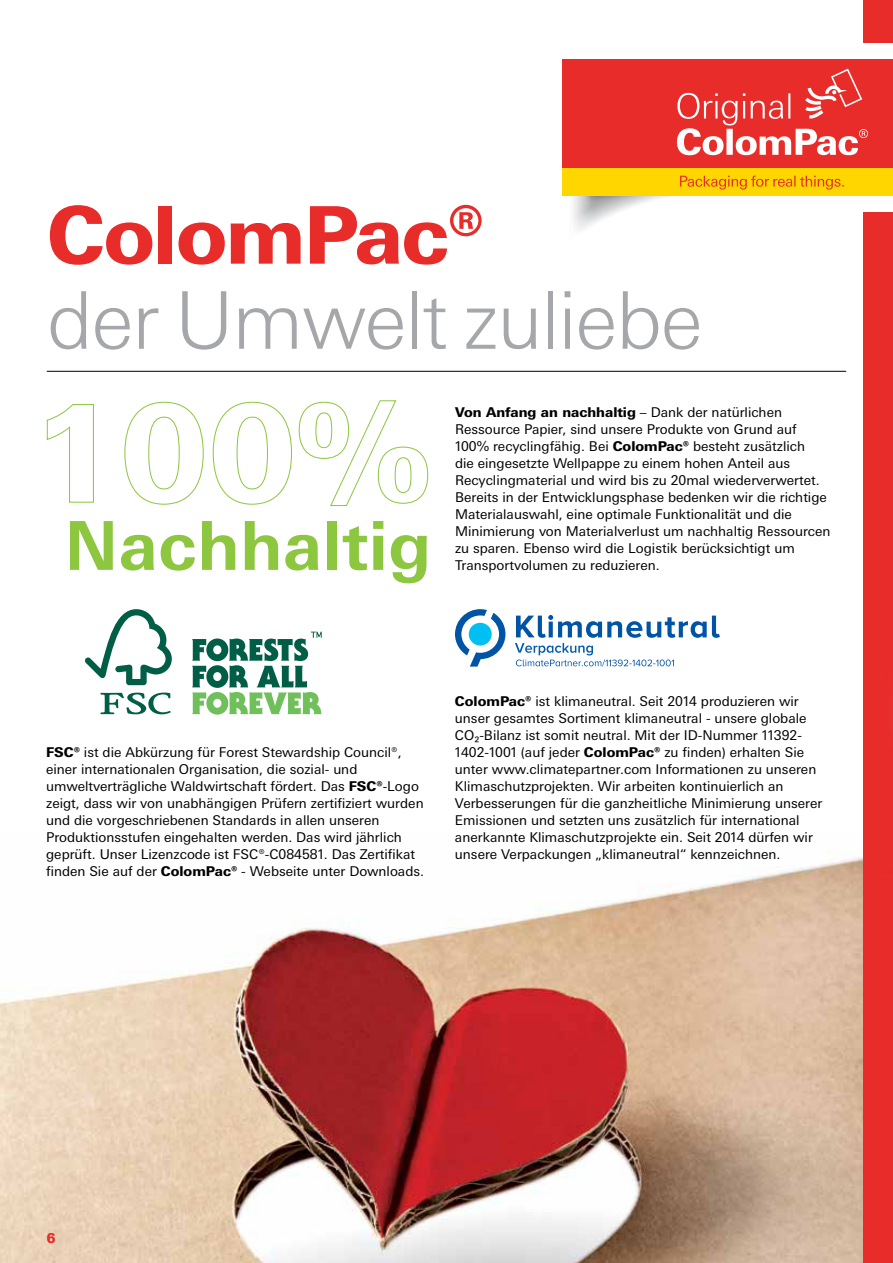
<style>
.page{position:relative;width:893px;height:1263px;background:#fff}
.page>*{position:absolute;margin:0;border:0;box-sizing:border-box;transform-origin:0 0}
.t1{font:300 79.5px "Univers Next Pro";letter-spacing:-.02em;color:#a5a7aa}
.t2{font:800 79.5px "Univers Next Pro";letter-spacing:-.02em;color:#e82c2a}
.t3{font:700 67.5px "Univers Next Pro";letter-spacing:.005em;color:#8dc63f}
.t4{font:13.5px/17px "Univers Next Pro";color:#000}
.t5{font:700 13.5px "Univers Next Pro";color:#e82c2a}
.s1{font-weight:800}
</style>
<div class="page">
<img style="left:0;top:851px;width:863px;height:412px">
<svg style="left:573px;top:196px;width:320px;height:34px"></svg>
<div style="left:563px;top:168px;width:330px;height:28px;background:#ffd600"></div>
<div style="left:563px;top:60px;width:330px;height:108px;background:#e82c2a"></div>
<svg style="left:680px;top:176px;width:164px;height:14px"></svg>
<svg style="left:677px;top:69px;width:191px;height:86px"></svg>
<hr style="left:47px;top:371px;width:799px;height:1px;background:#000">
<svg style="left:85px;top:609px;width:87px;height:76px"></svg>
<svg style="left:100px;top:692px;width:71px;height:22px"></svg>
<svg style="left:192px;top:632px;width:130px;height:83px"></svg>
<svg style="left:455px;top:609px;width:50px;height:58px"></svg>
<svg style="left:515px;top:615px;width:205px;height:51px"></svg>
<svg style="left:46px;top:400px;width:383px;height:106px"></svg>
<div style="left:863px;top:213px;width:30px;height:1050px;background:#e82c2a"></div>
<div style="left:863px;top:0;width:30px;height:43px;background:#e82c2a"></div>
<h1 class="t2" style="left:47px;top:187px;width:439px">ColomPac®</h1>
<h1 class="t1" style="left:47px;top:274px;width:658px">der Umwelt zuliebe</h1>
<h2 class="t3" style="left:64px;top:505px;width:368px">Nachhaltig</h2>
<p class="t4" style="left:455px;top:403px;width:377px"><span class="s1">Von Anfang an nachhaltig</span> – Dank der natürlichen Ressource Papier, sind unsere Produkte von Grund auf 100% recyclingfähig. Bei <span class="s1">ColomPac®</span> besteht zusätzlich<br>die eingesetzte Wellpappe zu einem hohen Anteil aus Recyclingmaterial und wird bis zu 20mal wiederverwertet.<br>Bereits in der Entwicklungsphase bedenken wir die richtige Materialauswahl, eine optimale Funktionalität und die Minimierung von Materialverlust um nachhaltig Ressourcen zu sparen. Ebenso wird die Logistik berücksichtigt um Transportvolumen zu reduzieren.</p>
<p class="t4" style="left:46px;top:744px;width:379px"><span class="s1">FSC®</span> ist die Abkürzung für Forest Stewardship Council®, einer internationalen Organisation, die sozial- und umweltverträgliche Waldwirtschaft fördert. Das <span class="s1">FSC®</span>-Logo zeigt, dass wir von unabhängigen Prüfern zertifiziert wurden und die vorgeschriebenen Standards in allen unseren Produktionsstufen eingehalten werden. Das wird jährlich geprüft. Unser Lizenzcode ist FSC®-C084581. Das Zertifikat finden Sie auf der <span class="s1">ColomPac®</span> - Webseite unter Downloads.</p>
<p class="t4" style="left:455px;top:693px;width:369px"><span class="s1">ColomPac®</span> ist klimaneutral. Seit 2014 produzieren wir unser gesamtes Sortiment klimaneutral - unsere globale CO₂-Bilanz ist somit neutral. Mit der ID-Nummer 11392- 1402-1001 (auf jeder <span class="s1">ColomPac®</span> zu finden) erhalten Sie unter www.climatepartner.com Informationen zu unseren Klimaschutzprojekten. Wir arbeiten kontinuierlich an Verbesserungen für die ganzheitliche Minimierung unserer Emissionen und setzten uns zusätzlich für international anerkannte Klimaschutzprojekte ein. Seit 2014 dürfen wir unsere Verpackungen „klimaneutral“ kennzeichnen.</p>
<p class="t5" style="left:47px;top:1230px;width:10px">6</p>
</div>
